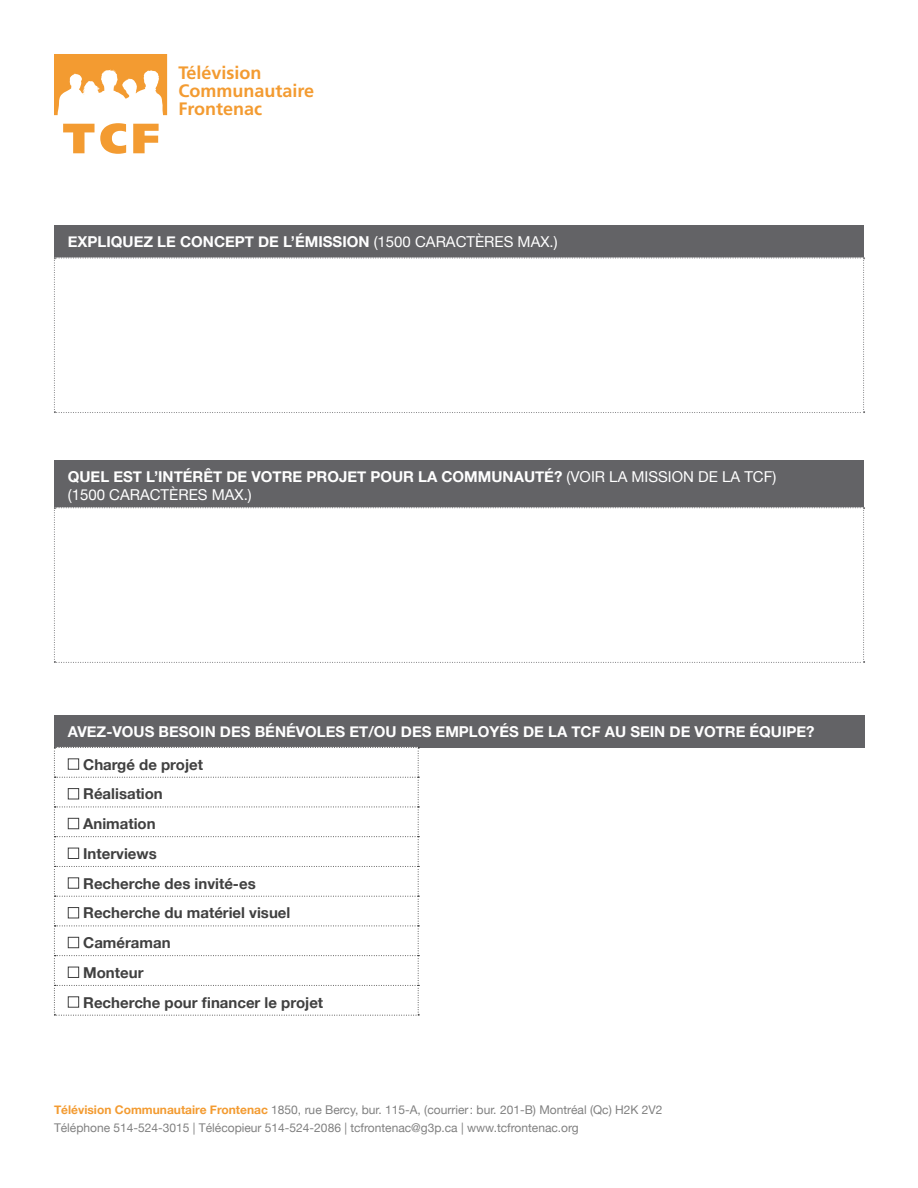
<style>
.page{position:relative;width:918px;height:1188px;background:#fff}
.page>*{position:absolute;margin:0;border:0;box-sizing:border-box;transform-origin:0 0}
.t1{font:700 18px/18px "Frutiger LT Com";color:#f39b31}
.t2{font:700 15px/18px "Helvetica Neue";color:#fff}
.t3{font:700 15px/29.7px "Helvetica Neue";color:#404040}
.t4{font:15px "Helvetica Neue";color:#fff}
.t5{font:12px/18px "Helvetica Neue";color:#808080}
.s1{font-weight:400}
.s2{font-weight:700;color:#f39b31}
</style>
<div class="page">
<svg style="left:54px;top:54px;width:113px;height:61px"></svg>
<svg style="left:63px;top:123px;width:63px;height:31px"></svg>
<svg style="left:133px;top:124px;width:26px;height:29px"></svg>
<div style="left:54px;top:225px;width:810px;height:33px;background:#636366"></div>
<svg style="left:54px;top:258px;width:811px;height:155px"></svg>
<div style="left:54px;top:460px;width:810px;height:48px;background:#636366"></div>
<svg style="left:54px;top:507px;width:811px;height:156px"></svg>
<div style="left:54px;top:715px;width:811px;height:32px;background:#636366"></div>
<svg style="left:54px;top:747px;width:365px;height:269px"></svg>
<div style="left:68px;top:758px;width:11px;height:12px;border:1px solid #404040"></div>
<div style="left:68px;top:788px;width:11px;height:11px;border:1px solid #404040"></div>
<div style="left:68px;top:818px;width:11px;height:11px;border:1px solid #404040"></div>
<div style="left:68px;top:848px;width:11px;height:11px;border:1px solid #404040"></div>
<div style="left:68px;top:877px;width:11px;height:12px;border:1px solid #404040"></div>
<div style="left:68px;top:907px;width:11px;height:11px;border:1px solid #404040"></div>
<div style="left:68px;top:937px;width:11px;height:11px;border:1px solid #404040"></div>
<div style="left:68px;top:967px;width:11px;height:11px;border:1px solid #404040"></div>
<div style="left:68px;top:996px;width:11px;height:12px;border:1px solid #404040"></div>
<p class="t1" style="left:179px;top:64px;width:137px">Télévision<br>Communautaire<br>Frontenac</p>
<p class="t2" style="left:68px;top:232px;width:30px">EXPLIQUEZ</p>
<p class="t2" style="left:157px;top:232px;width:148px">LE CONCEPT DE L’ÉMISSION</p>
<p class="t4" style="left:374px;top:233px;width:83px">(1500 caract</p>
<p class="t4" style="left:475px;top:233px;width:84px">ères max.)</p>
<p class="t2" style="left:68px;top:468px;width:710px">Quel est l’intérêt de votre projet pour la communauté? <span class="s1">(voir la m ission de la TCF) (1500 caract</span></p>
<p class="t4" style="left:169px;top:486px;width:84px">ères max.)</p>
<p class="t2" style="left:68px;top:723px;width:748px">Avez-vous besoin des bénévoles et/ou des employés de la TCF au sein de votre équipe?</p>
<p class="t3" style="left:83px;top:749px;width:242px">Chargé de projet<br>Réalisation<br>Animation<br>Interviews<br>Recherche des invité-es<br>Recherche du matériel visuel<br>Caméraman<br>Monteur<br>Recherche pour financer le projet</p>
<p class="t5" style="left:54px;top:1101px;width:610px"><span class="s2">Télévision Communautaire Frontenac</span> 1850, rue Bercy, bur. 115-A, (courrier: bur. 201-B) Montréal (Qc) H2K 2V2<br>Téléphone 514-524-3015 | Télécopieur 514-524-2086 | tcfrontenac@g3p.ca | www.tcfrontenac.org</p>
</div>
